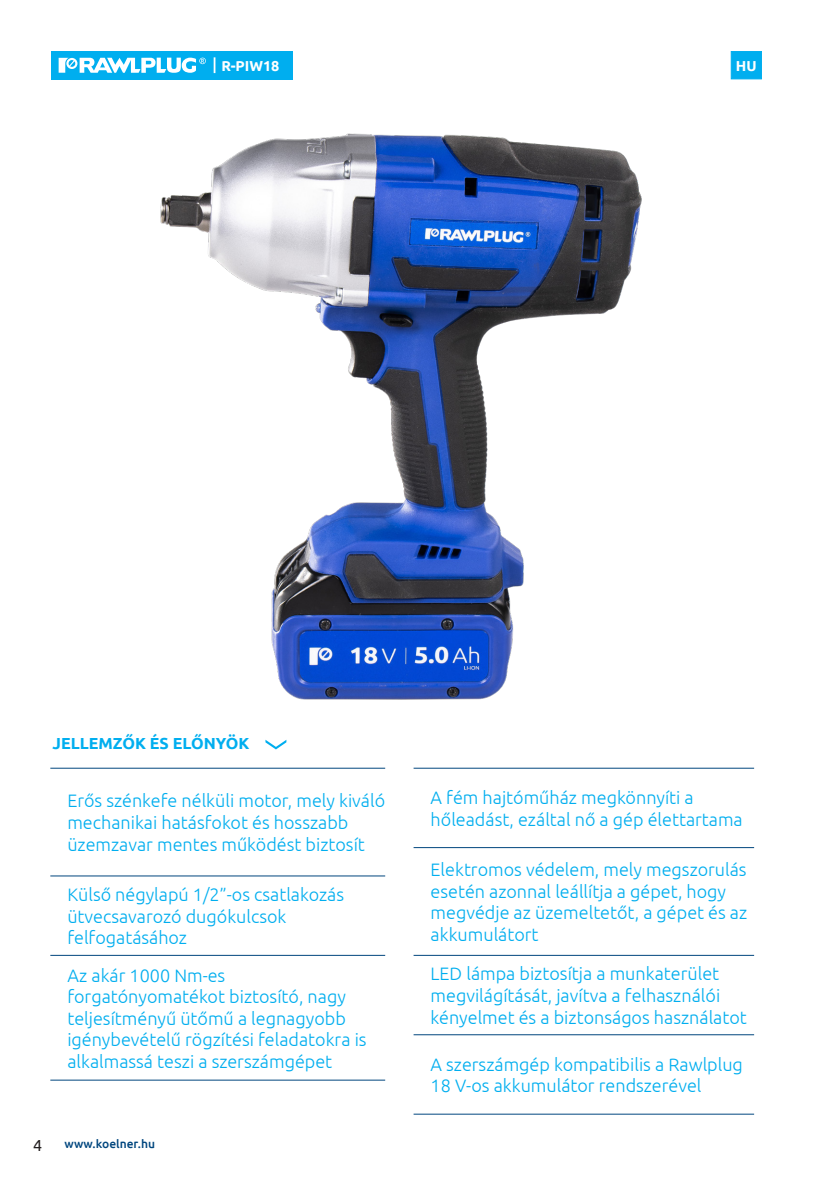
<style>
.page{position:relative;width:840px;height:1191px;background:#fff}
.page>*{position:absolute;margin:0;border:0;box-sizing:border-box;transform-origin:0 0}
.TXT{font:300 18px/21.6px "Ubuntu";color:#00aeef}
.t1{font:700 16px "Ubuntu";color:#00aeef}
.t2{font:16px "Ubuntu";color:#231f20}
.t3{font:700 14.4px "Ubuntu";color:#fff}
.t4{font:500 12px "Ubuntu";color:#00467e}
</style>
<div class="page">
<div style="left:51px;top:51px;width:242px;height:28px;background:#00aeef"></div>
<svg style="left:59px;top:58px;width:147px;height:15px"></svg>
<svg style="left:213px;top:57px;width:2px;height:16px"></svg>
<div style="left:730px;top:51px;width:31px;height:28px;background:#00aeef;border:1px solid #00aeef"></div>
<svg style="left:265px;top:739px;width:21px;height:10px"></svg>
<img style="left:160px;top:133px;width:482px;height:567px">
<hr style="left:50px;top:875px;width:335px;height:1px;background:#00467e">
<hr style="left:50px;top:768px;width:335px;height:1px;background:#00467e">
<hr style="left:50px;top:955px;width:335px;height:1px;background:#00467e">
<hr style="left:50px;top:1079px;width:335px;height:1px;background:#00467e">
<hr style="left:413px;top:768px;width:340px;height:1px;background:#00467e">
<hr style="left:413px;top:847px;width:340px;height:1px;background:#00467e">
<hr style="left:413px;top:955px;width:340px;height:1px;background:#00467e">
<hr style="left:413px;top:1034px;width:340px;height:1px;background:#00467e">
<hr style="left:413px;top:1113px;width:340px;height:1px;background:#00467e">
<p class="t3" style="left:221px;top:57px;width:60px">R-PIW18</p>
<p class="t3" style="left:735px;top:57px;width:22px">HU</p>
<p class="t1" style="left:53px;top:734px;width:198px">JELLEMZŐK ÉS ELŐNYÖK</p>
<p class="TXT" style="left:67px;top:790px;width:319px">Erős szénkefe nélküli motor, mely kiváló mechanikai hatásfokot és hosszabb üzemzavar mentes működést biztosít</p>
<p class="TXT" style="left:67px;top:883px;width:278px">Külső négylapú 1/2”-os csatlakozás ütvecsavarozó dugókulcsok felfogatásához</p>
<p class="TXT" style="left:67px;top:963px;width:300px">Az akár 1000 Nm-es forgatónyomatékot biztosító, nagy teljesítményű ütőmű a legnagyobb igénybevételű rögzítési feladatokra is alkalmassá teszi a szerszámgépet</p>
<p class="t2" style="left:33px;top:1135px;width:11px">4</p>
<p class="t4" style="left:64px;top:1136px;width:92px">www.koelner.hu</p>
<p class="TXT" style="left:430px;top:786px;width:313px">A fém hajtóműház megkönnyíti a hőleadást, ezáltal nő a gép élettartama</p>
<p class="TXT" style="left:430px;top:858px;width:318px">Elektromos védelem, mely megszorulás esetén azonnal leállítja a gépet, hogy megvédje az üzemeltetőt, a gépet és az akkumulátort</p>
<p class="TXT" style="left:430px;top:962px;width:317px">LED lámpa biztosítja a munkaterület megvilágítását, javítva a felhasználói kényelmet és a biztonságos használatot</p>
<p class="TXT" style="left:430px;top:1053px;width:313px">A szerszámgép kompatibilis a Rawlplug<br>18 V-os akkumulátor rendszerével</p>
</div>
